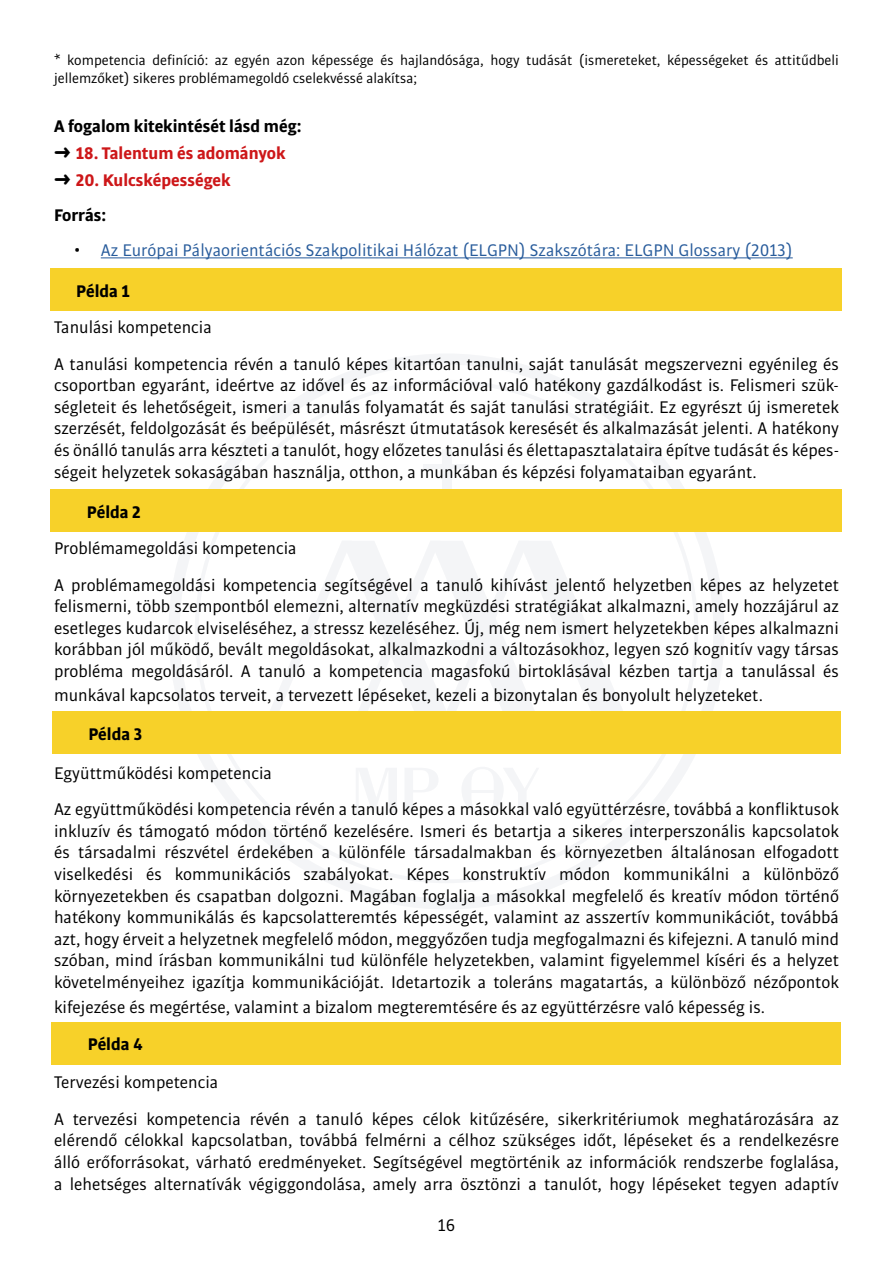
<style>
.page{position:relative;width:893px;height:1263px;background:#fff}
.page>*{position:absolute;margin:0;border:0;box-sizing:border-box;transform-origin:0 0}
.t1{font:18px/21.6px "Bulo";color:#000}
.t2{font:18px "Bulo";color:#275b9b}
.t3{font:700 18px/27px "Bulo";color:#cd1719}
.t4{font:700 18px "Bulo";color:#000}
.t5{font:15px/18px "Bulo";color:#000}
.s1{color:#000}
.s2{font-family:"Arial Unicode MS";font-weight:400;color:#000}
</style>
<div class="page">
<svg style="left:168px;top:354px;width:556px;height:555px"></svg>
<svg style="left:265px;top:541px;width:363px;height:171px"></svg>
<div style="left:424px;top:464px;width:45px;height:5px;background:#f4f5f7"></div>
<div style="left:442px;top:450px;width:9px;height:45px;background:#f4f5f7"></div>
<svg style="left:356px;top:768px;width:41px;height:45px"></svg>
<svg style="left:404px;top:768px;width:35px;height:45px"></svg>
<svg style="left:461px;top:767px;width:78px;height:47px"></svg>
<hr style="left:468px;top:790px;width:30px;height:2px;background:#1c2f5c">
<hr style="left:101px;top:257px;width:692px;height:1px;background:#275b9b">
<div style="left:51px;top:269px;width:791px;height:42px;background:#f7d129"></div>
<div style="left:51px;top:490px;width:791px;height:42px;background:#f7d129"></div>
<div style="left:52px;top:712px;width:789px;height:42px;background:#f7d129"></div>
<div style="left:52px;top:1022px;width:789px;height:43px;background:#f7d129"></div>
<p class="t5" style="left:54px;top:51px;width:786px">* kompetencia definíció: az egyén azon képessége és hajlandósága, hogy tudását (ismereteket, képességeket és attitűdbeli jellemzőket) sikeres problémamegoldó cselekvéssé alakítsa;</p>
<p class="t3" style="left:54px;top:112px;width:249px"><span class="s1">A fogalom kitekintését lásd még: </span><span class="s2">➜</span> 18. Talentum és adományok <span class="s2">➜</span> 20. Kulcsképességek</p>
<p class="t4" style="left:54px;top:203px;width:54px">Forrás:</p>
<p class="t2" style="left:74px;top:239px;width:720px"><span class="s1">•</span> Az Európai Pályaorientációs Szakpolitikai Hálózat (ELGPN) Szakszótára: ELGPN Glossary (2013)</p>
<p class="t4" style="left:76px;top:279px;width:55px">Példa 1</p>
<p class="t1" style="left:54px;top:308px;width:786px;line-height:36.6px">Tanulási kompetencia<br>A tanulási kompetencia révén a tanuló képes kitartóan tanulni, saját tanulását megszervezni egyénileg és</p>
<p class="t1" style="left:54px;top:374px;width:786px;text-align:justify">csoportban egyaránt, ideértve az idővel és az információval való hatékony gazdálkodást is. Felismeri szük&shy;ségleteit és lehetőségeit, ismeri a tanulás folyamatát és saját tanulási stratégiáit. Ez egyrészt új ismeretek szerzését, feldolgozását és beépülését, másrészt útmutatások keresését és alkalmazását jelenti. A hatékony és önálló tanulás arra készteti a tanulót, hogy előzetes tanulási és élettapasztalataira építve tudását és képes&shy;ségeit helyzetek sokaságában használja, otthon, a munkában és képzési folyamataiban egyaránt.</p>
<p class="t4" style="left:87px;top:500px;width:56px">Példa 2</p>
<p class="t1" style="left:54px;top:529px;width:786px;line-height:36.6px">Problémamegoldási kompetencia<br>A problémamegoldási kompetencia segítségével a tanuló kihívást jelentő helyzetben képes az helyzetet</p>
<p class="t1" style="left:54px;top:595px;width:786px;text-align:justify">felismerni, több szempontból elemezni, alternatív megküzdési stratégiákat alkalmazni, amely hozzájárul az esetleges kudarcok elviseléséhez, a stressz kezeléséhez. Új, még nem ismert helyzetekben képes alkalmazni korábban jól működő, bevált megoldásokat, alkalmazkodni a változásokhoz, legyen szó kognitív vagy társas probléma megoldásáról. A tanuló a kompetencia magasfokú birtoklásával kézben tartja a tanulással és</p>
<p class="t1" style="left:54px;top:684px;width:710px">munkával kapcsolatos terveit, a tervezett lépéseket, kezeli a bizonytalan és bonyolult helyzeteket.</p>
<p class="t4" style="left:88px;top:722px;width:56px">Példa 3</p>
<p class="t1" style="left:54px;top:754px;width:786px;line-height:36.6px">Együttműködési kompetencia<br>Az együttműködési kompetencia révén a tanuló képes a másokkal való együttérzésre, továbbá a konfliktusok</p>
<p class="t1" style="left:54px;top:820px;width:786px;text-align:justify">inkluzív és támogató módon történő kezelésére. Ismeri és betartja a sikeres interperszonális kapcsolatok és társadalmi részvétel érdekében a különféle társadalmakban és környezetben általánosan elfogadott viselkedési és kommunikációs szabályokat. Képes konstruktív módon kommunikálni a különböző környezetekben és csapatban dolgozni. Magában foglalja a másokkal megfelelő és kreatív módon történő hatékony kommunikálás és kapcsolatteremtés képességét, valamint az asszertív kommunikációt, továbbá azt, hogy érveit a helyzetnek megfelelő módon, meggyőzően tudja megfogalmazni és kifejezni. A tanuló mind szóban, mind írásban kommunikálni tud különféle helyzetekben, valamint figyelemmel kíséri és a helyzet követelményeihez igazítja kommunikációját. Idetartozik a toleráns magatartás, a különböző nézőpontok</p>
<p class="t1" style="left:54px;top:996px;width:712px">kifejezése és megértése, valamint a bizalom megteremtésére és az együttérzésre való képesség is.</p>
<p class="t4" style="left:88px;top:1033px;width:57px">Példa 4</p>
<p class="t1" style="left:54px;top:1064px;width:786px;line-height:36.6px">Tervezési kompetencia<br>A tervezési kompetencia révén a tanuló képes célok kitűzésére, sikerkritériumok meghatározására az</p>
<p class="t1" style="left:54px;top:1129px;width:786px;text-align:justify">elérendő célokkal kapcsolatban, továbbá felmérni a célhoz szükséges időt, lépéseket és a rendelkezésre álló erőforrásokat, várható eredményeket. Segítségével megtörténik az információk rendszerbe foglalása, a lehetséges alternatívák végiggondolása, amely arra ösztönzi a tanulót, hogy lépéseket tegyen adaptív</p>
<p class="t1" style="left:438px;top:1214px;width:19px">16</p>
</div>
